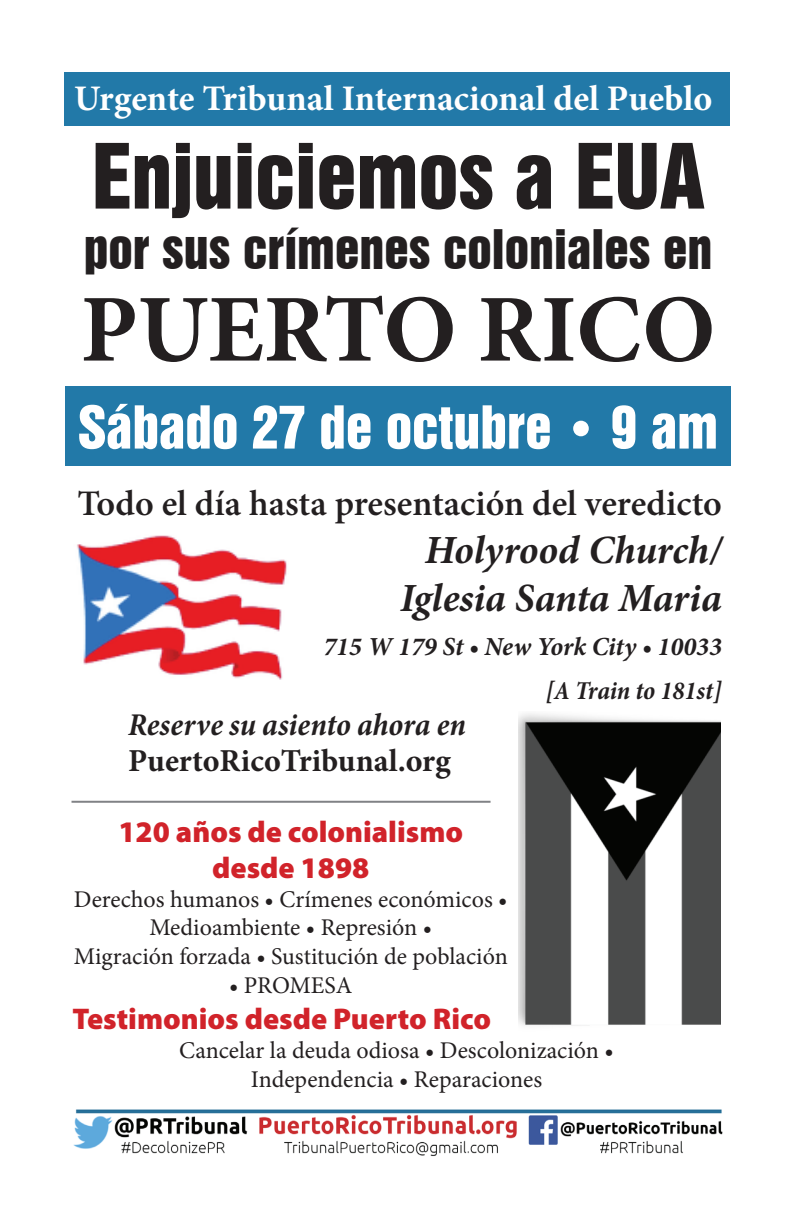
<style>
.page{position:relative;width:792px;height:1224px;background:#fff}
.page>*{position:absolute;margin:0;border:0;box-sizing:border-box;transform-origin:0 0}
.t1{font:700 96px "Minion Pro";color:#231f20}
.t2{font:82px "Swiss 921 BT Regular A";color:#231f20}
.t3{font:54px "Swiss 921 BT Regular A";color:#fff}
.t4{font:50px "Swiss 921 BT Regular A";color:#231f20}
.t5{font:italic 700 40px/48px "Minion Pro";letter-spacing:-.005em;color:#231f20;text-align:right}
.t6{font:600 36px "Minion Pro";color:#231f20}
.t7{font:700 36px "Minion Pro";color:#fff}
.t8{font:italic 700 condensed 32px "Minion Pro";color:#231f20}
.t9{font:700 32px "Minion Pro";color:#231f20}
.t10{font:900 30px/36px "Myriad Pro";color:#d1232a;text-align:center}
.t11{font:italic 700 26px "Minion Pro";color:#231f20}
.t12{font:italic 700 condensed 26px "Minion Pro";letter-spacing:-.005em;color:#231f20}
.t13{font:24px/28.8px "Minion Pro";color:#231f20;text-align:center}
</style>
<div class="page">
<div style="left:65px;top:387px;width:666px;height:79px;background:#2279a8"></div>
<div style="left:64px;top:72px;width:665px;height:53px;background:#2279a8"></div>
<img style="left:73px;top:1109px;width:650px;height:47px">
<img style="left:77px;top:535px;width:210px;height:144px">
<img style="left:518px;top:713px;width:203px;height:313px">
<hr style="left:72px;top:801px;width:419px;height:2px;background:#808285">
<h3 class="t7" style="left:74px;top:73px;width:640px">Urgente Tribunal Internacional del Pueblo</h3>
<h2 class="t2" style="left:92px;top:123px;width:614px">Enjuiciemos a EUA</h2>
<h3 class="t4" style="left:84px;top:216px;width:630px">por sus crímenes coloniales en</h3>
<h1 class="t1" style="left:80px;top:262px;width:637px">PUERTO RICO</h1>
<h3 class="t3" style="left:78px;top:392px;width:642px">Sábado 27 de octubre • 9 am</h3>
<h3 class="t6" style="left:77px;top:479px;width:646px">Todo el día hasta presentación del veredicto</h3>
<h3 class="t5" style="left:400px;top:526px;width:323px">Holyrood Church/<br>Iglesia Santa Maria</h3>
<p class="t11" style="left:323px;top:628px;width:400px">715 W 179 St • New York City • 10033</p>
<p class="t12" style="left:545px;top:673px;width:178px">[A Train to 181st]</p>
<h3 class="t8" style="left:128px;top:703px;width:340px">Reserve su asiento ahora en</h3>
<h3 class="t9" style="left:128px;top:738px;width:325px">PuertoRicoTribunal.org</h3>
<p class="t10" style="left:118px;top:813px;width:346px">120 años de colonialismo desde 1898</p>
<p class="t13" style="left:74px;top:885px;width:435px">Derechos humanos • Crímenes económicos •<br>Medioambiente • Represión •<br>Migración forzada • Sustitución de población</p>
<p class="t13" style="left:229px;top:971px;width:125px">• PROMESA</p>
<p class="t10" style="left:73px;top:1000px;width:420px">Testimonios desde Puerto Rico</p>
<p class="t13" style="left:179px;top:1036px;width:436px">Cancelar la deuda odiosa • Descolonización •<br>Independencia • Reparaciones</p>
</div>
